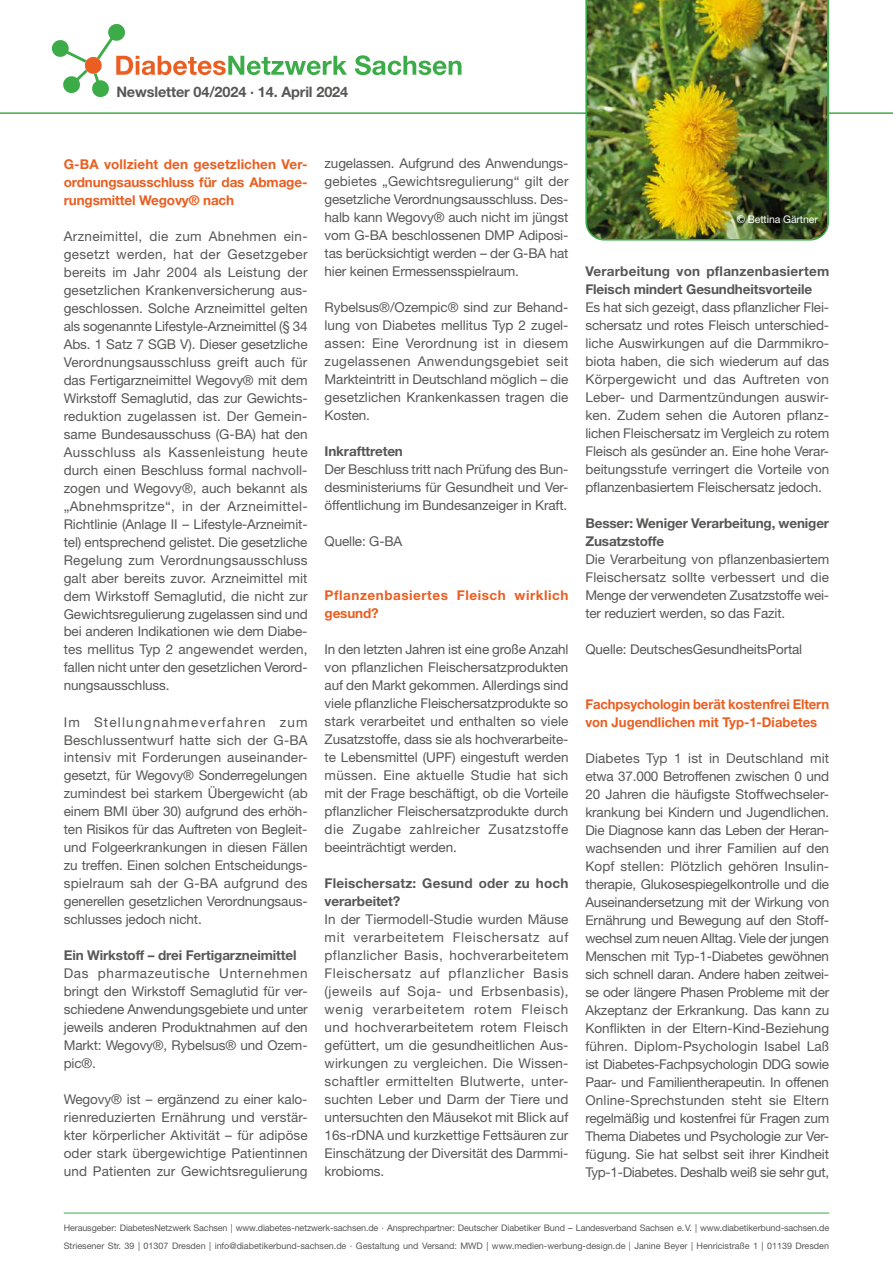
<style>
.page{position:relative;width:893px;height:1263px;background:#fff}
.page>*{position:absolute;margin:0;border:0;box-sizing:border-box;transform-origin:0 0}
.t1{font:700 14.4px "Helvetica Neue";letter-spacing:-.01em;color:#575756}
.t2{font:13.5px/18px "Helvetica Neue";letter-spacing:-.01em;color:#575756;text-align:justify}
.t3{font:700 13.5px/18px "Helvetica Neue";letter-spacing:-.01em;color:#575756}
.t4{font:700 13.5px/18px "Helvetica Neue";letter-spacing:-.01em;color:#eb5e21;text-align:justify}
.t5{font:700 13.5px/18px "Helvetica Neue";letter-spacing:.015em;color:#575756}
.t6{font:700 13.5px/18px "Helvetica Neue";letter-spacing:.04em;color:#eb5e21}
.t7{font:10.5px "Helvetica Neue";letter-spacing:-.01em;color:#fff}
.t8{font:9px/18px "Helvetica Neue";letter-spacing:-.015em;color:#575756}
</style>
<div class="page">
<svg style="left:0;top:63px;width:893px;height:51px"></svg>
<hr style="left:64px;top:1213px;width:765px;height:1px;background:#3cac49">
<svg style="left:51px;top:24px;width:410px;height:74px"></svg>
<img style="left:585px;top:0;width:245px;height:241px">
<p class="t1" style="left:116px;top:83px;width:233px">Newsletter 04/2024 · 14. April 2024</p>
<p class="t4" style="left:64px;top:154px;width:245px">G-BA vollzieht den gesetzlichen Ver&shy;ordnungsausschluss für das Abmage&shy;rungsmittel Wegovy® nach</p>
<p class="t2" style="left:64px;top:227px;width:245px">Arzneimittel, die zum Abnehmen ein&shy;gesetzt werden, hat der Gesetzgeber bereits im Jahr 2004 als Leistung der gesetzlichen Krankenversicherung aus&shy;geschlossen. Solche Arzneimittel gelten als sogenannte Lifestyle-Arzneimittel (§ 34<br>Abs. 1 Satz 7 SGB V). Dieser gesetzliche Verordnungsausschluss greift auch für das Fertigarzneimittel Wegovy® mit dem Wirkstoff Semaglutid, das zur Gewichts&shy;reduktion zugelassen ist. Der Gemein&shy;same Bundesausschuss (G-BA) hat den Ausschluss als Kassenleistung heute durch einen Beschluss formal nachvoll&shy;zogen und Wegovy®, auch bekannt als „Abnehmspritze“, in der Arzneimittel-Richtlinie (Anlage II – Lifestyle-Arzneimit&shy;tel) entsprechend gelistet. Die gesetzliche Regelung zum Verordnungsausschluss galt aber bereits zuvor. Arzneimittel mit dem Wirkstoff Semaglutid, die nicht zur Gewichtsregulierung zugelassen sind und bei anderen Indikationen wie dem Diabe&shy;tes mellitus Typ 2 angewendet werden, fallen nicht unter den gesetzlichen Verord&shy;nungsausschluss.</p>
<p class="t2" style="left:64px;top:712px;width:245px">Im Stellungnahmeverfahren zum Beschlussentwurf hatte sich der G-BA intensiv mit Forderungen auseinander&shy;gesetzt, für Wegovy® Sonderregelungen zumindest bei starkem Übergewicht (ab einem BMI über 30) aufgrund des erhöh&shy;ten Risikos für das Auftreten von Begleit&shy;und Folgeerkrankungen in diesen Fällen zu treffen. Einen solchen Entscheidungs&shy;spielraum sah der G-BA aufgrund des generellen gesetzlichen Verordnungsaus&shy;schlusses jedoch nicht.</p>
<p class="t3" style="left:64px;top:946px;width:234px">Ein Wirkstoff – drei Fertigarzneimittel</p>
<p class="t2" style="left:64px;top:964px;width:245px">Das pharmazeutische Unternehmen bringt den Wirkstoff Semaglutid für ver&shy;schiedene Anwendungsgebiete und unter jeweils anderen Produktnahmen auf den Markt: Wegovy®, Rybelsus® und Ozem&shy;pic®.</p>
<p class="t2" style="left:64px;top:1090px;width:245px">Wegovy® ist – ergänzend zu einer kalo&shy;rienreduzierten Ernährung und verstär&shy;kter körperlicher Aktivität – für adipöse oder stark übergewichtige Patientinnen und Patienten zur Gewichtsregulierung</p>
<p class="t2" style="left:325px;top:154px;width:245px">zugelassen. Aufgrund des Anwendungs&shy;gebietes „Gewichtsregulierung“ gilt der gesetzliche Verordnungsausschluss. Des&shy;halb kann Wegovy® auch nicht im jüngst vom G-BA beschlossenen DMP Adiposi&shy;tas berücksichtigt werden – der G-BA hat hier keinen Ermessensspielraum.</p>
<p class="t2" style="left:325px;top:298px;width:245px">Rybelsus®/Ozempic® sind zur Behand&shy;lung von Diabetes mellitus Typ 2 zugel&shy;assen: Eine Verordnung ist in diesem zugelassenen Anwendungsgebiet seit Markteintritt in Deutschland möglich – die gesetzlichen Krankenkassen tragen die Kosten.</p>
<p class="t3" style="left:325px;top:442px;width:80px">Inkrafttreten</p>
<p class="t2" style="left:325px;top:460px;width:245px">Der Beschluss tritt nach Prüfung des Bun&shy;desministeriums für Gesundheit und Ver&shy;öffentlichung im Bundesanzeiger in Kraft.</p>
<p class="t2" style="left:325px;top:532px;width:79px">Quelle: G-BA</p>
<p class="t6" style="left:325px;top:586px;width:245px">Pflanzenbasiertes Fleisch wirklich gesund?</p>
<p class="t2" style="left:325px;top:640px;width:245px">In den letzten Jahren ist eine große Anzahl von pflanzlichen Fleischersatzprodukten auf den Markt gekommen. Allerdings sind viele pflanzliche Fleischersatzprodukte so stark verarbeitet und enthalten so viele Zusatzstoffe, dass sie als hochverarbeite&shy;te Lebensmittel (UPF) eingestuft werden müssen. Eine aktuelle Studie hat sich mit der Frage beschäftigt, ob die Vorteile pflanzlicher Fleischersatzprodukte durch die Zugabe zahlreicher Zusatzstoffe beeinträchtigt werden.</p>
<p class="t5" style="left:325px;top:874px;width:245px">Fleischersatz: Gesund oder zu hoch verarbeitet?</p>
<p class="t2" style="left:325px;top:910px;width:245px">In der Tiermodell-Studie wurden Mäuse mit verarbeitetem Fleischersatz auf pflanzlicher Basis, hochverarbeitetem Fleischersatz auf pflanzlicher Basis (jeweils auf Soja- und Erbsenbasis), wenig verarbeitetem rotem Fleisch und hochverarbeitetem rotem Fleisch gefüttert, um die gesundheitlichen Aus&shy;wirkungen zu vergleichen. Die Wissen&shy;schaftler ermittelten Blutwerte, unter&shy;suchten Leber und Darm der Tiere und untersuchten den Mäusekot mit Blick auf 16s-rDNA und kurzkettige Fettsäuren zur Einschätzung der Diversität des Darmmi&shy;krobioms.</p>
<p class="t7" style="left:737px;top:213px;width:83px">© Bettina Gärtner</p>
<p class="t3" style="left:585px;top:262px;width:245px">Verarbeitung von pflanzenbasiertem<br>Fleisch mindert Gesundheitsvorteile</p>
<p class="t2" style="left:585px;top:298px;width:245px">Es hat sich gezeigt, dass pflanzlicher Flei&shy;schersatz und rotes Fleisch unterschied&shy;liche Auswirkungen auf die Darmmikro&shy;biota haben, die sich wiederum auf das Körpergewicht und das Auftreten von Leber- und Darmentzündungen auswir&shy;ken. Zudem sehen die Autoren pflanz&shy;lichen Fleischersatz im Vergleich zu rotem Fleisch als gesünder an. Eine hohe Verar&shy;beitungsstufe verringert die Vorteile von pflanzenbasiertem Fleischersatz jedoch.</p>
<p class="t3" style="left:585px;top:514px;width:245px">Besser: Weniger Verarbeitung, weniger<br>Zusatzstoffe</p>
<p class="t2" style="left:585px;top:550px;width:245px">Die Verarbeitung von pflanzenbasiertem Fleischersatz sollte verbessert und die Menge der verwendeten Zusatzstoffe wei&shy;ter reduziert werden, so das Fazit.</p>
<p class="t2" style="left:585px;top:640px;width:218px">Quelle: DeutschesGesundheitsPortal</p>
<p class="t4" style="left:585px;top:694px;width:245px">Fachpsychologin berät kostenfrei Eltern von Jugendlichen mit Typ-1-Diabetes</p>
<p class="t2" style="left:585px;top:749px;width:245px">Diabetes Typ 1 ist in Deutschland mit etwa 37.000 Betroffenen zwischen 0 und 20 Jahren die häufigste Stoffwechseler&shy;krankung bei Kindern und Jugendlichen.<br>Die Diagnose kann das Leben der Heran&shy;wachsenden und ihrer Familien auf den Kopf stellen: Plötzlich gehören Insulin&shy;therapie, Glukosespiegelkontrolle und die Auseinandersetzung mit der Wirkung von Ernährung und Bewegung auf den Stoff&shy;wechsel zum neuen Alltag. Viele der jungen Menschen mit Typ-1-Diabetes gewöhnen sich schnell daran. Andere haben zeitwei&shy;se oder längere Phasen Probleme mit der Akzeptanz der Erkrankung. Das kann zu Konflikten in der Eltern-Kind-Beziehung führen. Diplom-Psychologin Isabel Laß ist Diabetes-Fachpsychologin DDG sowie Paar- und Familientherapeutin. In offenen Online-Sprechstunden steht sie Eltern regelmäßig und kostenfrei für Fragen zum Thema Diabetes und Psychologie zur Ver&shy;fügung. Sie hat selbst seit ihrer Kindheit Typ-1-Diabetes. Deshalb weiß sie sehr gut,</p>
<p class="t8" style="left:64px;top:1218px;width:767px">Herausgeber: DiabetesNetzwerk Sachsen | www.diabetes-netzwerk-sachsen.de · Ansprechpartner: Deutscher Diabetiker Bund – Landesverband Sachsen e.V. | www.diabetikerbund-sachsen.de<br>Striesener Str. 39 | 01307 Dresden | info@diabetikerbund-sachsen.de · Gestaltung und Versand: MWD | www.medien-werbung-design.de | Janine Beyer | Henricistraße 1 | 01139 Dresden</p>
</div>
